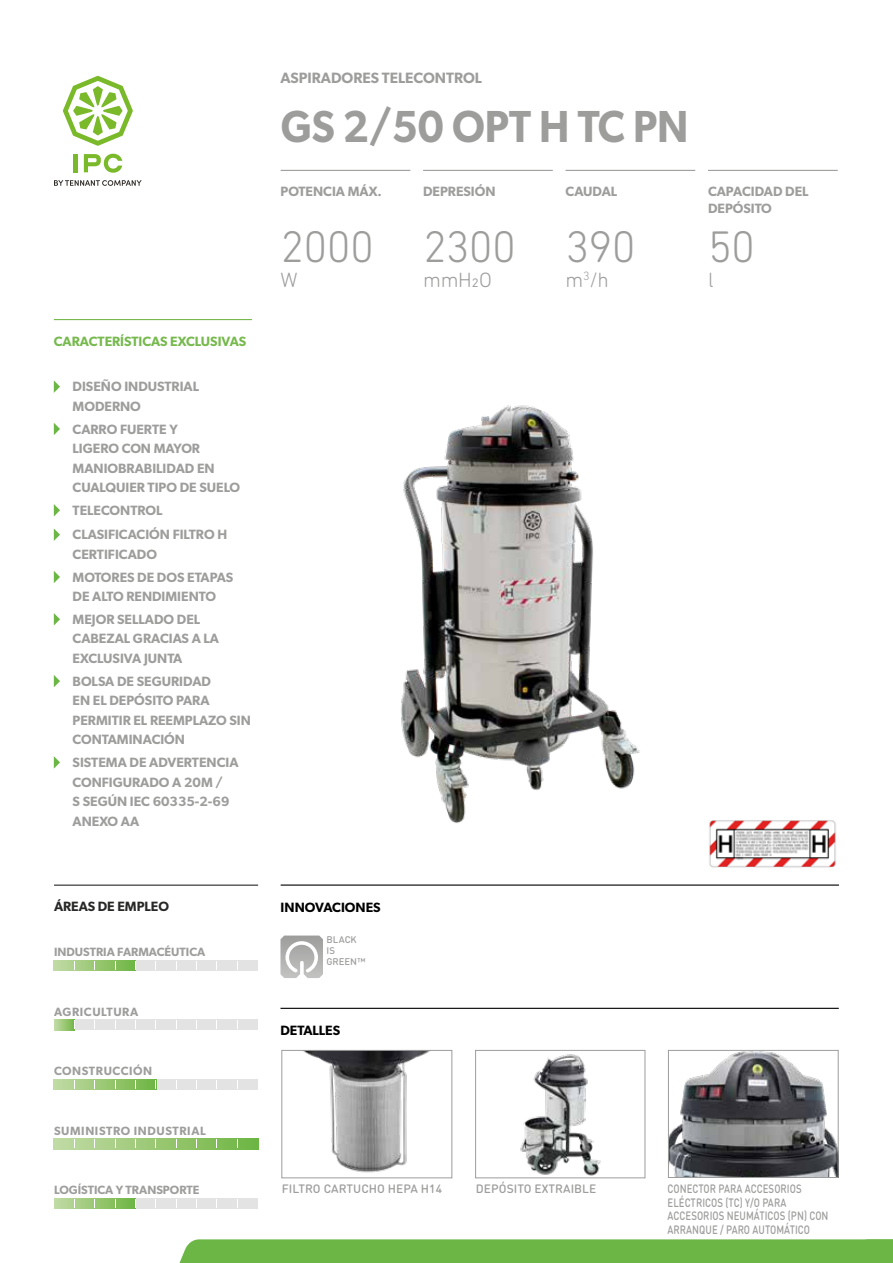
<style>
.page{position:relative;width:893px;height:1263px;background:#fff}
.page>*{position:absolute;margin:0;border:0;box-sizing:border-box;transform-origin:0 0}
.t1{font:600 45px "Gibson";color:#9d9d9c;scale:.93 1}
.t2{font:300 45px "DIN Next Rounded LT Pro";letter-spacing:-.015em;color:#9d9d9c}
.t3{font:300 21px "DIN Next Rounded LT Pro";letter-spacing:-.005em;color:#9d9d9c}
.t4{font:600 15px "Gibson";color:#9d9d9c}
.t5{font:600 13.5px/19.5px "Gibson";color:#9d9d9c}
.t6{font:600 13.5px "Gibson";color:#76b94d}
.t7{font:600 13.5px "Gibson";color:#000}
.t8{font:600 13.5px "Gibson";color:#282827}
.t9{font:500 12px/13.5px "DIN Round Pro";letter-spacing:.005em;color:#9d9d9c;scale:.8 1}
.t10{font:600 12px "Gibson";letter-spacing:.05em;color:#9d9d9c}
.t11{font:600 12px "Gibson";color:#9d9d9c}
.t12{font:500 12px "DIN Round Pro";letter-spacing:.005em;color:#9d9d9c}
.t13{font:500 9.6px/11.2px "DIN Round Pro";letter-spacing:-.005em;color:#9d9d9c}
</style>
<div class="page">
<div style="left:179px;top:1239px;width:714px;height:24px;background:#6bb644"></div>
<hr style="left:74px;top:154px;width:4px;height:18px;background:#7ab929">
<svg style="left:84px;top:154px;width:38px;height:19px"></svg>
<svg style="left:63px;top:76px;width:70px;height:70px"></svg>
<svg style="left:54px;top:180px;width:88px;height:6px"></svg>
<hr style="left:281px;top:170px;width:129px;height:1px;background:#9d9d9c">
<hr style="left:423px;top:170px;width:130px;height:1px;background:#9d9d9c">
<hr style="left:566px;top:170px;width:129px;height:1px;background:#9d9d9c">
<hr style="left:708px;top:170px;width:130px;height:1px;background:#9d9d9c">
<img style="left:709px;top:820px;width:127px;height:48px">
<hr style="left:54px;top:319px;width:198px;height:1px;background:#76b94d">
<svg style="left:54px;top:380px;width:6px;height:13px"></svg>
<svg style="left:54px;top:423px;width:6px;height:12px"></svg>
<svg style="left:54px;top:504px;width:6px;height:12px"></svg>
<svg style="left:54px;top:528px;width:6px;height:13px"></svg>
<svg style="left:54px;top:571px;width:6px;height:12px"></svg>
<svg style="left:54px;top:613px;width:6px;height:12px"></svg>
<svg style="left:54px;top:675px;width:6px;height:12px"></svg>
<svg style="left:54px;top:756px;width:6px;height:13px"></svg>
<hr style="left:54px;top:884px;width:204px;height:2px;background:#282827">
<div style="left:54px;top:960px;width:204px;height:11px;background:#e3e3e3"></div>
<svg style="left:54px;top:960px;width:82px;height:11px"></svg>
<div style="left:54px;top:1019px;width:204px;height:11px;background:#e3e3e3"></div>
<svg style="left:54px;top:1019px;width:20px;height:11px"></svg>
<svg style="left:54px;top:1139px;width:204px;height:10px;background:#9cca79"></svg>
<div style="left:54px;top:1079px;width:204px;height:11px;background:#e3e3e3"></div>
<svg style="left:54px;top:1079px;width:102px;height:11px"></svg>
<div style="left:54px;top:1198px;width:204px;height:11px;background:#e3e3e3"></div>
<svg style="left:54px;top:1198px;width:81px;height:11px"></svg>
<hr style="left:281px;top:884px;width:558px;height:2px;background:#000">
<hr style="left:280px;top:1008px;width:559px;height:1px;background:#000">
<svg style="left:280px;top:935px;width:43px;height:43px"></svg>
<img style="left:520px;top:1054px;width:81px;height:122px">
<div style="left:475px;top:1050px;width:170px;height:128px;border:1px solid #9d9d9c"></div>
<img style="left:670px;top:1052px;width:167px;height:124px">
<div style="left:668px;top:1050px;width:171px;height:128px;border:1px solid #9d9d9c"></div>
<img style="left:401px;top:405px;width:239px;height:418px">
<img style="left:304px;top:1052px;width:125px;height:121px">
<div style="left:281px;top:1050px;width:171px;height:128px;border:1px solid #9d9d9c"></div>
<p class="t6" style="left:54px;top:333px;width:194px">CARACTERÍSTICAS EXCLUSIVAS</p>
<p class="t5" style="left:73px;top:376px;width:128px">DISEÑO INDUSTRIAL<br>MODERNO</p>
<p class="t5" style="left:73px;top:419px;width:169px">CARRO FUERTE Y<br>LIGERO CON MAYOR<br>MANIOBRABILIDAD EN<br>CUALQUIER TIPO DE SUELO</p>
<p class="t5" style="left:73px;top:498px;width:156px;line-height:24.5px">TELECONTROL<br>CLASIFICACIÓN FILTRO H</p>
<p class="t5" style="left:73px;top:542px;width:162px;line-height:22.8px">CERTIFICADO<br>MOTORES DE DOS ETAPAS</p>
<p class="t5" style="left:73px;top:585px;width:145px;line-height:22.8px">DE ALTO RENDIMIENTO<br>MEJOR SELLADO DEL</p>
<p class="t5" style="left:73px;top:629px;width:148px">CABEZAL GRACIAS A LA<br>EXCLUSIVA JUNTA</p>
<p class="t5" style="left:73px;top:671px;width:180px">BOLSA DE SEGURIDAD<br>EN EL DEPÓSITO PARA<br>PERMITIR EL REEMPLAZO SIN<br>CONTAMINACIÓN</p>
<p class="t5" style="left:73px;top:752px;width:167px">SISTEMA DE ADVERTENCIA<br>CONFIGURADO A 20M /<br>S SEGÚN IEC 60335-2-69<br>ANEXO AA</p>
<p class="t8" style="left:54px;top:898px;width:117px">ÁREAS DE EMPLEO</p>
<p class="t11" style="left:54px;top:945px;width:153px">INDUSTRIA FARMACÉUTICA</p>
<p class="t10" style="left:54px;top:1004px;width:86px">AGRICULTURA</p>
<p class="t10" style="left:54px;top:1064px;width:100px">CONSTRUCCIÓN</p>
<p class="t10" style="left:54px;top:1123px;width:153px">SUMINISTRO INDUSTRIAL</p>
<p class="t11" style="left:54px;top:1183px;width:147px">LOGÍSTICA Y TRANSPORTE</p>
<p class="t4" style="left:281px;top:69px;width:203px">ASPIRADORES TELECONTROL</p>
<h1 class="t1" style="left:281px;top:100px;width:440px">GS 2/50 OPT H TC PN</h1>
<p class="t5" style="left:281px;top:182px;width:103px">POTENCIA MÁX.</p>
<p class="t5" style="left:423px;top:182px;width:74px">DEPRESIÓN</p>
<p class="t5" style="left:566px;top:182px;width:53px">CAUDAL</p>
<p class="t5" style="left:708px;top:183px;width:102px;line-height:16.2px">CAPACIDAD DEL<br>DEPÓSITO</p>
<h1 class="t2" style="left:281px;top:221px;width:95px">2000</h1>
<h2 class="t3" style="left:281px;top:268px;width:19px">W</h2>
<h1 class="t2" style="left:423px;top:221px;width:95px">2300</h1>
<h2 class="t3" style="left:423px;top:268px;width:70px">mmH2O</h2>
<h1 class="t2" style="left:566px;top:221px;width:72px">390</h1>
<h2 class="t3" style="left:566px;top:268px;width:45px">m<sup>3</sup>/h</h2>
<h1 class="t2" style="left:708px;top:221px;width:49px">50</h1>
<h2 class="t3" style="left:708px;top:268px;width:7px">l</h2>
<p class="t7" style="left:281px;top:899px;width:102px">INNOVACIONES</p>
<p class="t13" style="left:327px;top:933px;width:41px">BLACK<br>IS<br>GREEN™</p>
<p class="t7" style="left:280px;top:1022px;width:61px">DETALLES</p>
<p class="t12" style="left:282px;top:1180px;width:162px">FILTRO CARTUCHO HEPA H14</p>
<p class="t12" style="left:476px;top:1181px;width:122px">DEPÓSITO EXTRAIBLE</p>
<p class="t9" style="left:667px;top:1182px;width:203px">CONECTOR PARA ACCESORIOS<br>ELÉCTRICOS (TC) Y/O PARA<br>ACCESORIOS NEUMÁTICOS (PN) CON<br>ARRANQUE / PARO AUTOMÁTICO</p>
</div>
